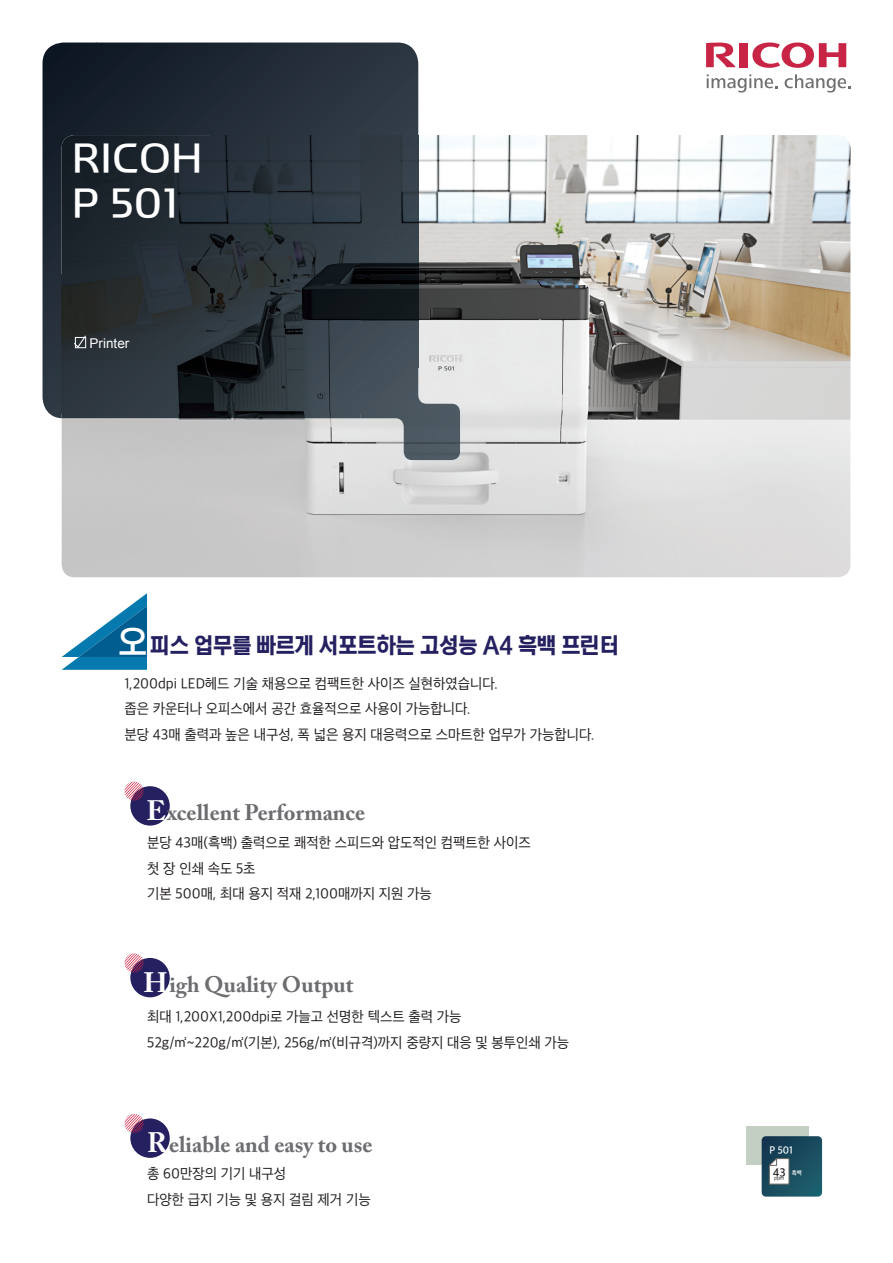
<style>
.page{position:relative;width:893px;height:1263px;background:#fff}
.page>*{position:absolute;margin:0;border:0;box-sizing:border-box;transform-origin:0 0}
.t1{font:37.5px/45px "KHNPH Dotf R";color:#fff}
.t2{font:22.5px "SD Dol b Md";color:#252161}
.t3{font:700 22.35px "Adobe Caslon Pro";color:#6c6d70}
.t4{font:15px/25.5px "Apple SD Gothic Neo";color:#231f20;scale:.95 1}
.t5{font:13.5px "Arial";color:#fff}
.t6{font:600 10.5px "Apple SD Gothic Neo";color:#fff;scale:.95 1}
.t7{font:600 6px "Apple SD Gothic Neo";color:#fff;scale:.95 1}
.t8{font:5.7px "Apple SD Gothic Neo";color:#231f20;scale:.95 1}
.s1{font-family:"SD Dol a Lt";font-size:33.75px;color:#fff}
.s2{font-size:27.9px;color:#fff}
</style>
<div class="page">
<div style="left:746px;top:1126px;width:62px;height:38px;background:#c4cfc4"></div>
<svg style="left:62px;top:593px;width:85px;height:77px"></svg>
<img style="left:62px;top:135px;width:788px;height:442px">
<img style="left:43px;top:43px;width:53px;height:375px">
<img style="left:96px;top:43px;width:322px;height:92px">
<img style="left:62px;top:135px;width:298px;height:283px">
<img style="left:360px;top:135px;width:58px;height:232px">
<img style="left:360px;top:367px;width:100px;height:93px">
<svg style="left:752px;top:43px;width:94px;height:25px"></svg>
<div style="left:739px;top:43px;width:9px;height:24px;background:#c82546"></div>
<svg style="left:706px;top:43px;width:30px;height:24px"></svg>
<svg style="left:707px;top:74px;width:71px;height:19px"></svg>
<svg style="left:785px;top:74px;width:66px;height:19px"></svg>
<svg style="left:73px;top:335px;width:14px;height:14px"></svg>
<div style="left:75px;top:337px;width:11px;height:11px;border:1px solid #fff"></div>
<div style="left:130px;top:958px;width:40px;height:39px;background:#252161;border-radius:50%"></div>
<svg style="left:124px;top:953px;width:21px;height:20px"></svg>
<div style="left:130px;top:1118px;width:40px;height:40px;background:#252161;border-radius:50%"></div>
<svg style="left:124px;top:1114px;width:21px;height:19px"></svg>
<div style="left:130px;top:786px;width:40px;height:39px;background:#252161;border-radius:50%"></div>
<svg style="left:124px;top:781px;width:20px;height:21px"></svg>
<svg style="left:762px;top:1136px;width:60px;height:60px;background:#376171"></svg>
<h1 class="t1" style="left:72px;top:138px;width:132px">RICOH<br>P 501</h1>
<p class="t5" style="left:90px;top:334px;width:41px">Printer</p>
<h2 class="t2" style="left:119px;top:634px;width:502px"><span class="s1">오</span>피스 업무를 빠르게 서포트하는 고성능 A4 흑백 프린터</h2>
<p class="t4" style="left:125px;top:672px;width:496px">1,200dpi LED헤드 기술 채용으로 컴팩트한 사이즈 실현하였습니다.<br>좁은 카운터나 오피스에서 공간 효율적으로 사용이 가능합니다.<br>분당 43매 출력과 높은 내구성, 폭 넓은 용지 대응력으로 스마트한 업무가 가능합니다.</p>
<h3 class="t3" style="left:147px;top:799px;width:220px"><span class="s2">E</span>xcellent Performance</h3>
<p class="t4" style="left:147px;top:831px;width:405px">분당 43매(흑백) 출력으로 쾌적한 스피드와 압도적인 컴팩트한 사이즈 첫 장 인쇄 속도 5초<br>기본 500매, 최대 용지 적재 2,100매까지 지원 가능</p>
<h3 class="t3" style="left:144px;top:971px;width:211px"><span class="s2">H</span>igh Quality Output</h3>
<p class="t4" style="left:147px;top:1005px;width:446px">최대 1,200X1,200dpi로 가늘고 선명한 텍스트 출력 가능<br>52g/㎡~220g/㎡(기본), 256g/㎡(비규격)까지 중량지 대응 및 봉투인쇄 가능</p>
<h3 class="t3" style="left:147px;top:1131px;width:227px"><span class="s2">R</span>eliable and easy to use</h3>
<p class="t4" style="left:147px;top:1162px;width:237px">총 60만장의 기기 내구성<br>다양한 급지 기능 및 용지 걸림 제거 기능</p>
<p class="t6" style="left:769px;top:1144px;width:26px">P 501</p>
<p class="t8" style="left:773px;top:1175px;width:15px"><sup>43</sup>ppm</p>
<p class="t7" style="left:792px;top:1170px;width:12px">흑백</p>
</div>
